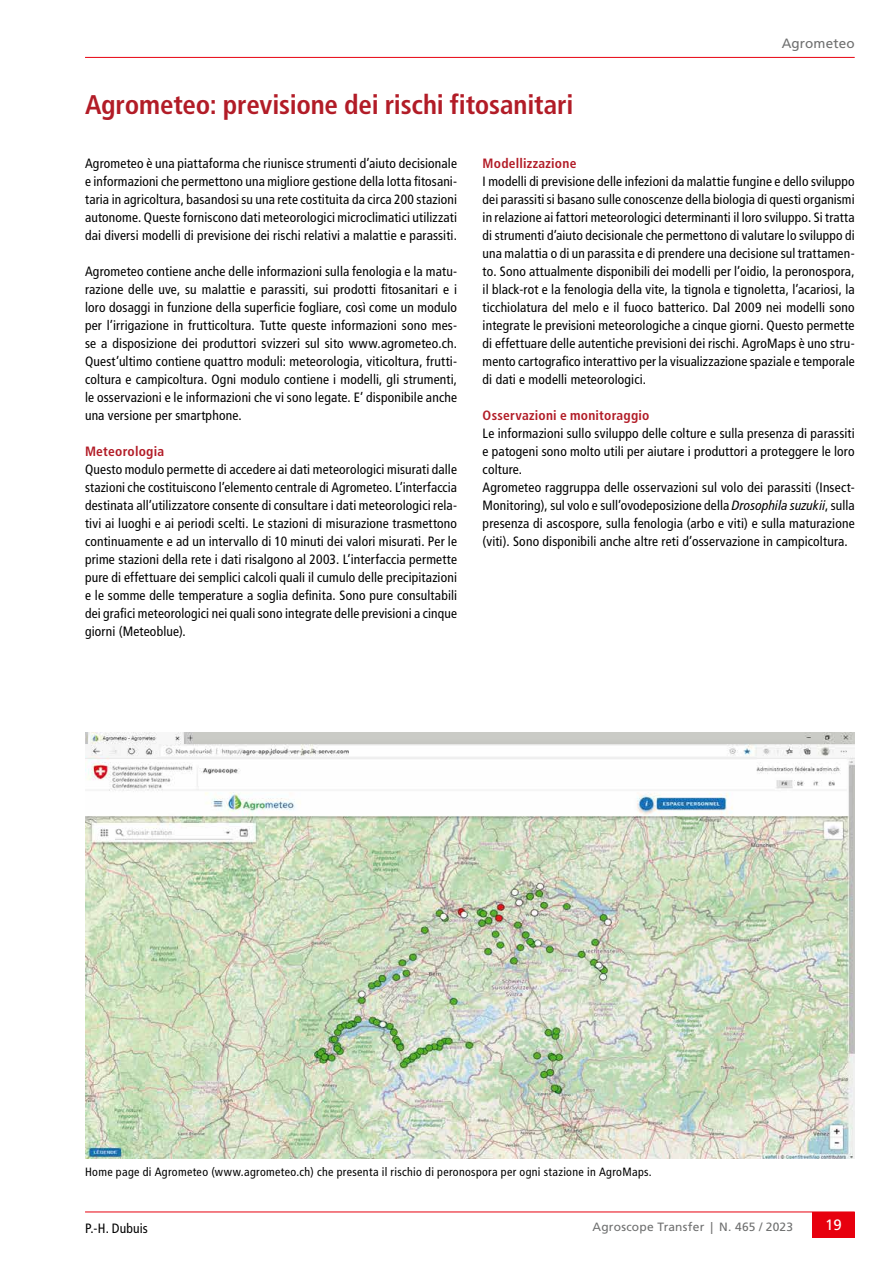
<style>
.page{position:relative;width:893px;height:1263px;background:#fff}
.page>*{position:absolute;margin:0;border:0;box-sizing:border-box;transform-origin:0 0}
.t1{font:700 condensed 27px "Frutiger LT Std";letter-spacing:-.01em;color:#b21c27}
.t2{font:15px "Frutiger LT Std";color:#fff}
.t3{font:condensed 13.5px/18px "Frutiger LT Std";letter-spacing:.01em;color:#000;text-align:justify}
.t4{font:700 condensed 13.5px "Frutiger LT Std";letter-spacing:.015em;color:#b21c27}
.t5{font:13.5px "Frutiger LT Std";letter-spacing:.01em;color:#6f7070}
.t6{font:condensed 12px "Frutiger LT Std";letter-spacing:.03em;color:#000}
.t7{font:12px "Frutiger LT Std";letter-spacing:.015em;color:#6f7070}
.s1{font-style:italic}
</style>
<div class="page">
<hr style="left:85px;top:57px;width:770px;height:1px;background:#e7000e">
<hr style="left:85px;top:1211px;width:770px;height:1px;background:#e7000e">
<div style="left:812px;top:1212px;width:43px;height:25px;background:#e7000e"></div>
<img style="left:85px;top:733px;width:770px;height:425px">
<p class="t5" style="left:782px;top:36px;width:74px">Agrometeo</p>
<h1 class="t1" style="left:85px;top:89px;width:490px">Agrometeo: previsione dei rischi fitosanitari</h1>
<p class="t3" style="left:85px;top:155px;width:374px">Agrometeo è una piattaforma che riunisce strumenti d’aiuto decisionale e informazioni che permettono una migliore gestione della lotta fitosani&shy;taria in agricoltura, basandosi su una rete costituita da circa 200 stazioni autonome. Queste forniscono dati meteorologici microclimatici utilizzati dai diversi modelli di previsione dei rischi relativi a malattie e parassiti.</p>
<p class="t3" style="left:85px;top:263px;width:374px">Agrometeo contiene anche delle informazioni sulla fenologia e la matu&shy;razione delle uve, su malattie e parassiti, sui prodotti fitosanitari e i loro dosaggi in funzione della superficie fogliare, così come un modulo per l’irrigazione in frutticoltura. Tutte queste informazioni sono mes&shy;se a disposizione dei produttori svizzeri sul sito www.agrometeo.ch.<br>Quest’ultimo contiene quattro moduli: meteorologia, viticoltura, frutti&shy;coltura e campicoltura. Ogni modulo contiene i modelli, gli strumenti, le osservazioni e le informazioni che vi sono legate. E’ disponibile anche una versione per smartphone.</p>
<p class="t4" style="left:85px;top:443px;width:81px">Meteorologia</p>
<p class="t3" style="left:85px;top:461px;width:374px">Questo modulo permette di accedere ai dati meteorologici misurati dalle stazioni che costituiscono l’elemento centrale di Agrometeo. L’interfaccia destinata all’utilizzatore consente di consultare i dati meteorologici rela&shy;tivi ai luoghi e ai periodi scelti. Le stazioni di misurazione trasmettono continuamente e ad un intervallo di 10 minuti dei valori misurati. Per le prime stazioni della rete i dati risalgono al 2003. L’interfaccia permette pure di effettuare dei semplici calcoli quali il cumulo delle precipitazioni e le somme delle temperature a soglia definita. Sono pure consultabili dei grafici meteorologici nei quali sono integrate delle previsioni a cinque giorni (Meteoblue).</p>
<p class="t4" style="left:483px;top:155px;width:95px">Modellizzazione</p>
<p class="t3" style="left:483px;top:173px;width:374px">I modelli di previsione delle infezioni da malattie fungine e dello sviluppo dei parassiti si basano sulle conoscenze della biologia di questi organismi in relazione ai fattori meteorologici determinanti il loro sviluppo. Si tratta di strumenti d’aiuto decisionale che permettono di valutare lo sviluppo di una malattia o di un parassita e di prendere una decisione sul trattamen&shy;to. Sono attualmente disponibili dei modelli per l’oidio, la peronospora, il black-rot e la fenologia della vite, la tignola e tignoletta, l’acariosi, la ticchiolatura del melo e il fuoco batterico. Dal 2009 nei modelli sono integrate le previsioni meteorologiche a cinque giorni. Questo permette di effettuare delle autentiche previsioni dei rischi. AgroMaps è uno stru&shy;mento cartografico interattivo per la visualizzazione spaziale e temporale di dati e modelli meteorologici.</p>
<p class="t4" style="left:483px;top:407px;width:168px">Osservazioni e monitoraggio</p>
<p class="t3" style="left:483px;top:425px;width:374px;text-align:left">Le informazioni sullo sviluppo delle colture e sulla presenza di parassiti e patogeni sono molto utili per aiutare i produttori a proteggere le loro colture.<br>Agrometeo raggruppa delle osservazioni sul volo dei parassiti (Insect-Monitoring), sul volo e sull’ovodeposizione della <span class="s1">Drosophila suzukii</span>, sulla presenza di ascospore, sulla fenologia (arbo e viti) e sulla maturazione (viti). Sono disponibili anche altre reti d’osservazione in campicoltura.</p>
<p class="t6" style="left:85px;top:1165px;width:568px">Home page di Agrometeo (www.agrometeo.ch) che presenta il rischio di peronospora per ogni stazione in AgroMaps.</p>
<p class="t3" style="left:85px;top:1219px;width:64px">P.-H. Dubuis</p>
<p class="t7" style="left:593px;top:1219px;width:202px">Agroscope Transfer | N. 465 / 2023</p>
<p class="t2" style="left:825px;top:1216px;width:18px">19</p>
</div>
